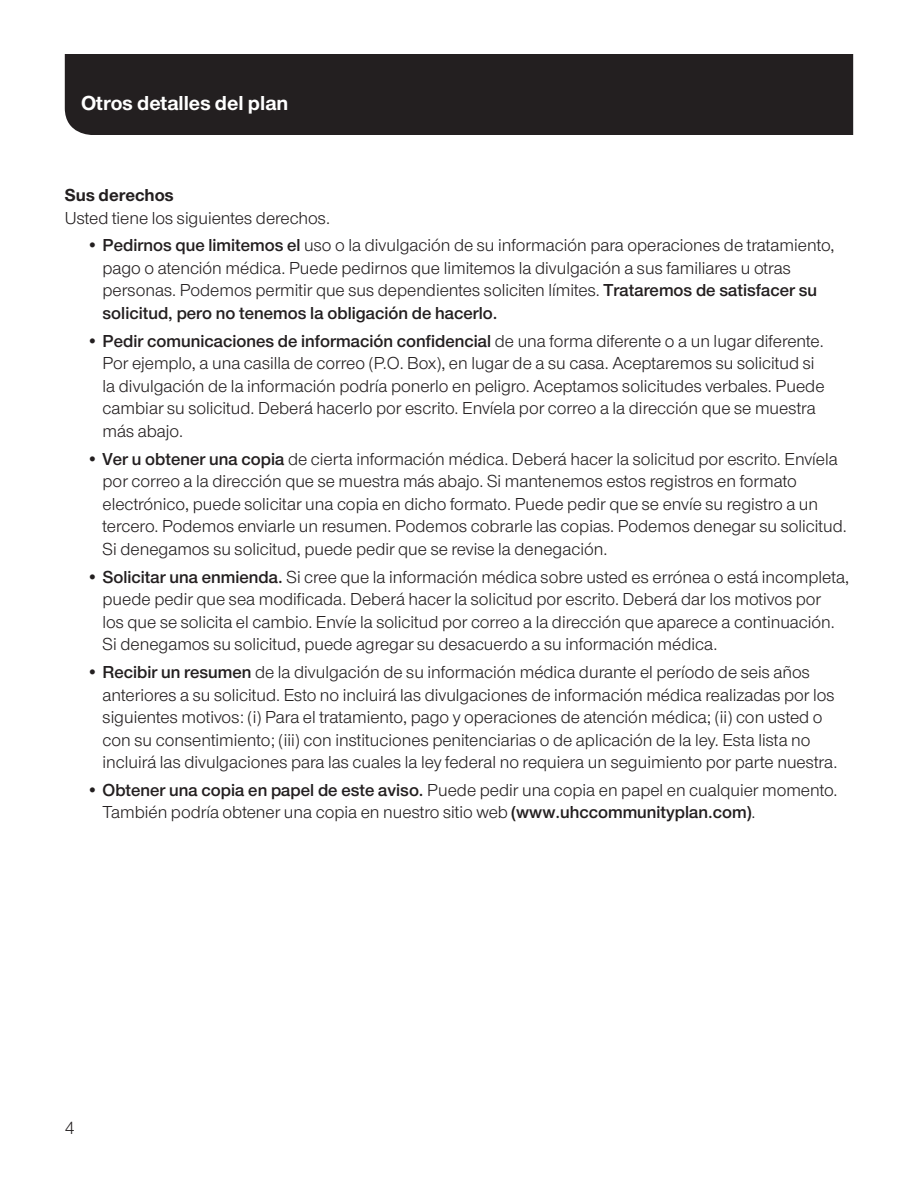
<style>
.page{position:relative;width:918px;height:1188px;background:#fff}
.page>*{position:absolute;margin:0;border:0;box-sizing:border-box;transform-origin:0 0}
.t1{font:700 21px "UHC Sans";color:#fff}
.Body___bullets_12_15{font:18px/22.5px "UHC Sans";color:#231f20}
.Body_BEFORE_bullet{font:18px "UHC Sans";color:#231f20}
.SUB_Subhead___12_15{font:700 18px "UHC Sans";color:#231f20}
.s1{font-weight:600}
</style>
<div class="page">
<div style="left:65px;top:54px;width:788px;height:81px;background:#231f20"></div>
<p class="t1" style="left:81px;top:88px;width:209px">Otros detalles del plan</p>
<p class="SUB_Subhead___12_15" style="left:65px;top:183px;width:111px">Sus derechos</p>
<p class="Body_BEFORE_bullet" style="left:65px;top:206px;width:267px">Usted tiene los siguientes derechos.</p>
<p class="Body___bullets_12_15" style="left:103px;top:234px;width:734px;text-indent:-16px">• <span class="s1">Pedirnos que limitemos el</span> uso o la divulgación de su información para operaciones de tratamiento, pago o atención médica. Puede pedirnos que limitemos la divulgación a sus familiares u otras personas. Podemos permitir que sus dependientes soliciten límites. <span class="s1">Trataremos de satisfacer su solicitud, pero no tenemos la obligación de hacerlo.</span></p>
<p class="Body___bullets_12_15" style="left:103px;top:329px;width:723px;text-indent:-16px">• <span class="s1">Pedir comunicaciones de información confidencial</span> de una forma diferente o a un lugar diferente.<br>Por ejemplo, a una casilla de correo (P.O. Box), en lugar de a su casa. Aceptaremos su solicitud si la divulgación de la información podría ponerlo en peligro. Aceptamos solicitudes verbales. Puede cambiar su solicitud. Deberá hacerlo por escrito. Envíela por correo a la dirección que se muestra más abajo.</p>
<p class="Body___bullets_12_15" style="left:103px;top:447px;width:746px;text-indent:-16px">• <span class="s1">Ver u obtener una copia</span> de cierta información médica. Deberá hacer la solicitud por escrito. Envíela por correo a la dirección que se muestra más abajo. Si mantenemos estos registros en formato electrónico, puede solicitar una copia en dicho formato. Puede pedir que se envíe su registro a un tercero. Podemos enviarle un resumen. Podemos cobrarle las copias. Podemos denegar su solicitud.<br>Si denegamos su solicitud, puede pedir que se revise la denegación.</p>
<p class="Body___bullets_12_15" style="left:103px;top:565px;width:748px;text-indent:-16px">• <span class="s1">Solicitar una enmienda.</span> Si cree que la información médica sobre usted es errónea o está incompleta, puede pedir que sea modificada. Deberá hacer la solicitud por escrito. Deberá dar los motivos por<br>los que se solicita el cambio. Envíe la solicitud por correo a la dirección que aparece a continuación.<br>Si denegamos su solicitud, puede agregar su desacuerdo a su información médica.</p>
<p class="Body___bullets_12_15" style="left:103px;top:660px;width:736px;text-indent:-16px">• <span class="s1">Recibir un resumen</span> de la divulgación de su información médica durante el período de seis años anteriores a su solicitud. Esto no incluirá las divulgaciones de información médica realizadas por los siguientes motivos: (i) Para el tratamiento, pago y operaciones de atención médica; (ii) con usted o con su consentimiento; (iii) con instituciones penitenciarias o de aplicación de la ley. Esta lista no incluirá las divulgaciones para las cuales la ley federal no requiera un seguimiento por parte nuestra.</p>
<p class="Body___bullets_12_15" style="left:103px;top:778px;width:737px;text-indent:-16px">• <span class="s1">Obtener una copia en papel de este aviso.</span> Puede pedir una copia en papel en cualquier momento.<br>También podría obtener una copia en nuestro sitio web <span class="s1">(www.uhccommunityplan.com)</span>.</p>
<p class="Body___bullets_12_15" style="left:65px;top:1116px;width:12px">4</p>
</div>
